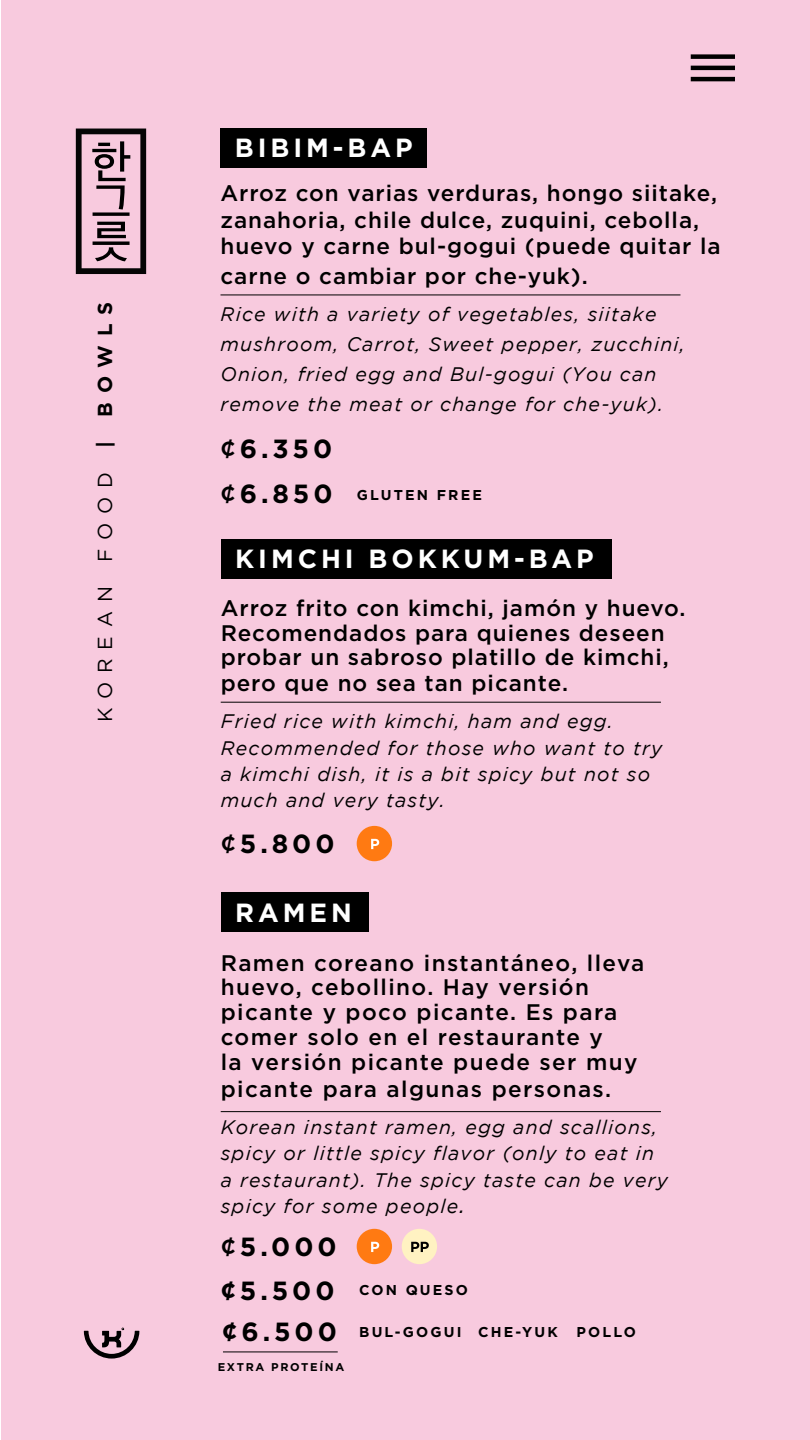
<style>
.page{position:relative;width:810px;height:1440px;background:#fff}
.page>*{position:absolute;margin:0;border:0;box-sizing:border-box;transform-origin:0 0}
.t1{font:700 26.25px "Gotham";letter-spacing:.15em;color:#fff}
.t2{font:700 26.25px/42.5px "Gotham";letter-spacing:.15em;color:#000;text-align:justify}
.t3{font:500 22.5px/25px "Gotham";letter-spacing:.04em;color:#000}
.t4{font:500 22.5px/24.8px "Gotham";letter-spacing:.06em;color:#000}
.t5{font:20.25px "Gotham";letter-spacing:.44em;color:#000}
.t6{font:italic 19.5px/26.2px "Gotham";letter-spacing:.06em;color:#000}
.t7{font:700 14.25px "Gotham";letter-spacing:.15em;color:#000}
.t8{font:700 11.25px "Gotham";letter-spacing:.15em;color:#000}
.s1{font-weight:700}
.s2{font-weight:500}
.s3{font-weight:500;font-size:26.25px}
.s4{font-size:26.25px}
.s5{font-size:22.5px}
</style>
<div class="page">
<div style="left:2px;top:0;width:808px;height:1440px;background:#f8cade"></div>
<svg style="left:691px;top:54px;width:44px;height:5px"></svg>
<svg style="left:691px;top:77px;width:44px;height:4px"></svg>
<svg style="left:691px;top:66px;width:44px;height:4px"></svg>
<div style="left:221px;top:540px;width:390px;height:39px;background:#000"></div>
<div style="left:221px;top:893px;width:147px;height:39px;background:#000"></div>
<hr style="left:221px;top:702px;width:440px;height:1px;background:#000">
<hr style="left:221px;top:1111px;width:440px;height:1px;background:#000">
<hr style="left:223px;top:1352px;width:115px;height:1px;background:#000">
<svg style="left:76px;top:129px;width:70px;height:145px"></svg>
<div style="left:402px;top:1229px;width:35px;height:35px;background:#fff2c2;border-radius:50%"></div>
<svg style="left:411px;top:1242px;width:18px;height:10px"></svg>
<div style="left:357px;top:826px;width:35px;height:35px;background:#ff7a12;border-radius:50%"></div>
<svg style="left:371px;top:839px;width:8px;height:10px"></svg>
<div style="left:357px;top:1229px;width:35px;height:35px;background:#ff7a12;border-radius:50%"></div>
<svg style="left:371px;top:1242px;width:8px;height:10px"></svg>
<svg style="left:84px;top:1328px;width:55px;height:31px"></svg>
<div style="left:220px;top:128px;width:207px;height:39px;background:#000"></div>
<hr style="left:220px;top:295px;width:460px;height:1px;background:#000">
<p class="t5" style="left:92px;top:722px;width:421px;rotate:-90deg">KOREAN FOOD <span class="s1">| BOWLS</span></p>
<h1 class="t1" style="left:235px;top:133px;width:179px">BIBIM-BAP</h1>
<p class="t3" style="left:220px;top:180px;width:502px;line-height:26.2px">Arroz con varias verduras, hongo siitake, zanahoria, chile dulce, zuquini, cebolla, huevo y carne bul-gogui (puede quitar la</p>
<p class="t3" style="left:220px;top:263px;width:369px">carne o cambiar por che-yuk).</p>
<p class="t6" style="left:221px;top:300px;width:466px;line-height:30px">Rice with a variety of vegetables, siitake mushroom, Carrot, Sweet pepper, zucchini, Onion, fried egg and Bul-gogui (You can remove the meat or change for che-yuk).</p>
<h1 class="t2" style="left:220px;top:427px;width:113px"><span class="s2">¢</span>6.350</h1>
<p class="t7" style="left:220px;top:487px;width:263px"><span class="s3">¢</span><span class="s4">6.850</span> GLUTEN FREE</p>
<h1 class="t1" style="left:235px;top:544px;width:360px">KIMCHI BOKKUM-BAP</h1>
<p class="t3" style="left:221px;top:595px;width:466px">Arroz frito con kimchi, jamón y huevo.<br>Recomendados para quienes deseen probar un sabroso platillo de kimchi, pero que no sea tan picante.</p>
<p class="t6" style="left:221px;top:708px;width:443px">Fried rice with kimchi, ham and egg.<br>Recommended for those who want to try a kimchi dish, it is a bit spicy but not so much and very tasty.</p>
<h1 class="t2" style="left:221px;top:822px;width:115px"><span class="s2">¢</span>5.800</h1>
<h1 class="t1" style="left:235px;top:897px;width:118px">RAMEN</h1>
<p class="t4" style="left:221px;top:950px;width:425px">Ramen coreano instantáneo, lleva huevo, cebollino. Hay versión picante y poco picante. Es para comer solo en el restaurante y<br>la versión picante puede ser muy</p>
<p class="t4" style="left:221px;top:1076px;width:392px">picante para algunas personas.</p>
<p class="t6" style="left:221px;top:1114px;width:449px">Korean instant ramen, egg and scallions, spicy or little spicy flavor (only to eat in a restaurant). The spicy taste can be very spicy for some people<span class="s5">.</span></p>
<h1 class="t2" style="left:221px;top:1225px;width:118px"><span class="s2">¢</span>5.000 ¢5.500 ¢6.500</h1>
<p class="t8" style="left:218px;top:1360px;width:128px">EXTRA PROTEÍNA</p>
<p class="t7" style="left:359px;top:1282px;width:110px">CON QUESO</p>
<p class="t7" style="left:359px;top:1324px;width:200px">BUL-GOGUI CHE-YUK</p>
<p class="t7" style="left:577px;top:1324px;width:61px">POLLO</p>
</div>
